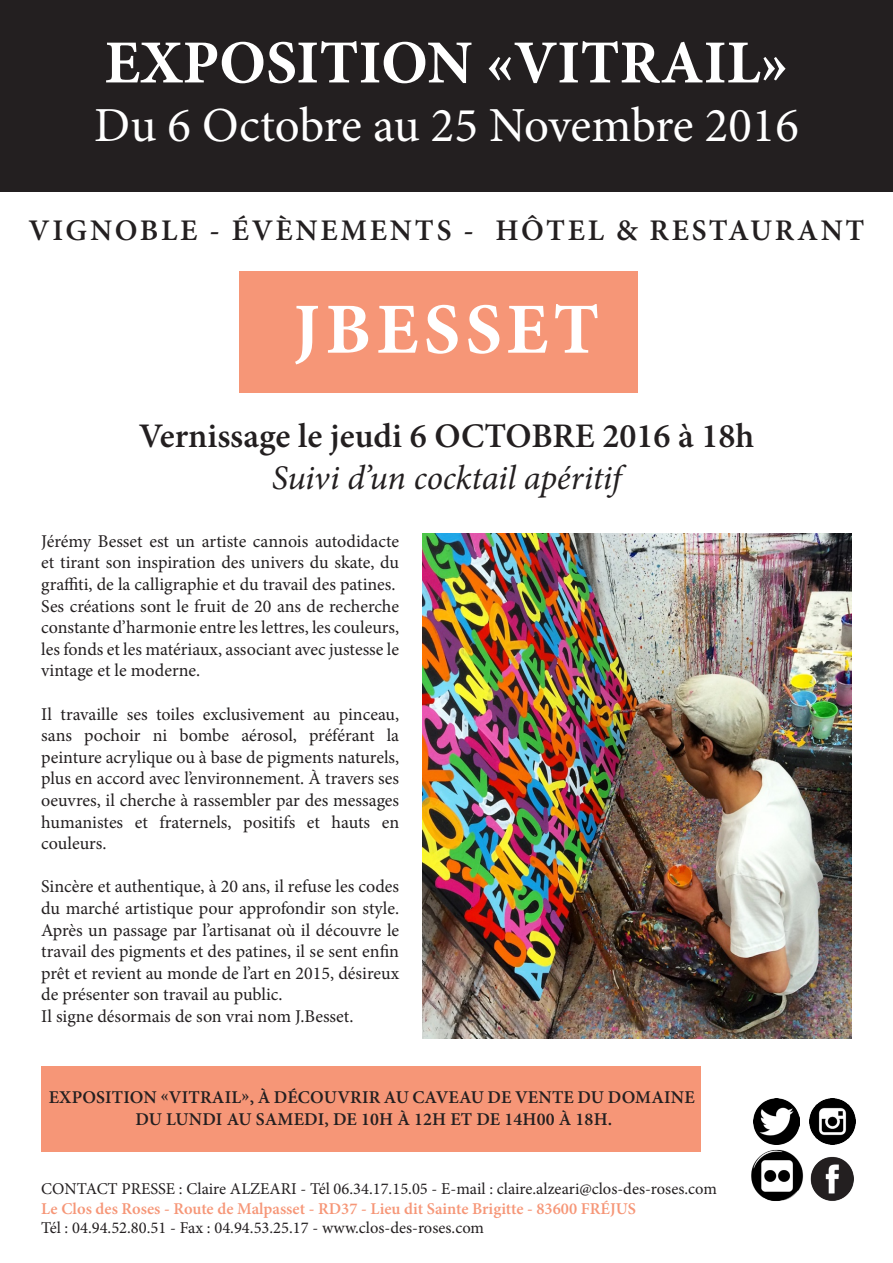
<style>
.page{position:relative;width:893px;height:1263px;background:#fff}
.page>*{position:absolute;margin:0;border:0;box-sizing:border-box;transform-origin:0 0}
.t1{font:700 72px "Minion Pro";letter-spacing:.075em;color:#fff}
.t2{font:700 61.2px "Minion Pro";color:#fff}
.t3{font:48.9px "Minion Pro";letter-spacing:-.005em;color:#fff}
.t4{font:600 34.5px "Minion Pro";color:#231f20}
.t5{font:italic 34.5px "Minion Pro";letter-spacing:-.01em;color:#231f20}
.t6{font:600 30px "Minion Pro";letter-spacing:.09em;color:#231f20}
.t7{font:18px/21.6px "Minion Pro";color:#231f20;text-align:justify}
.t8{font:600 18px "Minion Pro";letter-spacing:.01em;color:#231f20}
.t9{font:16.5px "Minion Pro";color:#231f20}
.t10{font:600 16.5px "Minion Pro";color:#f69677}
</style>
<div class="page">
<div style="left:239px;top:271px;width:399px;height:121px;background:#f69677"></div>
<div style="left:41px;top:1066px;width:659px;height:85px;background:#f69677"></div>
<div style="left:0;top:0;width:893px;height:192px;background:#231f20"></div>
<img style="left:422px;top:534px;width:430px;height:504px">
<img style="left:810px;top:1156px;width:44px;height:45px">
<img style="left:751px;top:1149px;width:53px;height:52px">
<img style="left:809px;top:1098px;width:46px;height:46px">
<img style="left:754px;top:1098px;width:46px;height:46px">
<p class="t2" style="left:105px;top:20px;width:685px">EXPOSITION «VITRAIL»</p>
<p class="t3" style="left:94px;top:93px;width:706px">Du 6 Octobre au 25 Novembre 2016</p>
<p class="t6" style="left:28px;top:210px;width:838px">VIGNOBLE - ÉVÈNEMENTS - HÔTEL &amp; RESTAURANT</p>
<p class="t1" style="left:294px;top:279px;width:307px">JBESSET</p>
<p class="t4" style="left:139px;top:412px;width:617px">Vernissage le jeudi 6 OCTOBRE 2016 à 18h</p>
<p class="t5" style="left:272px;top:454px;width:351px">Suivi d’un cocktail apéritif</p>
<p class="t7" style="left:41px;top:530px;width:359px">Jérémy Besset est un artiste cannois autodidacte et tirant son inspiration des univers du skate, du graffiti, de la calligraphie et du travail des patines.</p>
<p class="t7" style="left:41px;top:595px;width:359px">Ses créations sont le fruit de 20 ans de recherche constante d’harmonie entre les lettres, les couleurs, les fonds et les matériaux, associant avec justesse le vintage et le moderne.</p>
<p class="t7" style="left:41px;top:703px;width:359px">Il travaille ses toiles exclusivement au pinceau, sans pochoir ni bombe aérosol, préférant la peinture acrylique ou à base de pigments naturels, plus en accord avec l’environnement. À travers ses oeuvres, il cherche à rassembler par des messages humanistes et fraternels, positifs et hauts en couleurs.</p>
<p class="t7" style="left:41px;top:876px;width:359px">Sincère et authentique, à 20 ans, il refuse les codes du marché artistique pour approfondir son style.<br>Après un passage par l’artisanat où il découvre le travail des pigments et des patines, il se sent enfin prêt et revient au monde de l’art en 2015, désireux de présenter son travail au public.</p>
<p class="t7" style="left:41px;top:1005px;width:314px">Il signe désormais de son vrai nom J.Besset.</p>
<p class="t8" style="left:49px;top:1085px;width:648px">EXPOSITION «VITRAIL», À DÉCOUVRIR AU CAVEAU DE VENTE DU DOMAINE</p>
<p class="t8" style="left:135px;top:1106px;width:478px">DU LUNDI AU SAMEDI, DE 10H À 12H ET DE 14H00 À 18H.</p>
<p class="t9" style="left:41px;top:1177px;width:677px">CONTACT PRESSE : Claire ALZEARI - Tél 06.34.17.15.05 - E-mail : claire.alzeari@clos-des-roses.com</p>
<p class="t10" style="left:41px;top:1197px;width:596px">Le Clos des Roses - Route de Malpasset - RD37 - Lieu dit Sainte Brigitte - 83600 FRÉJUS</p>
<p class="t9" style="left:41px;top:1217px;width:444px">Tél : 04.94.52.80.51 - Fax : 04.94.53.25.17 - www.clos-des-roses.com</p>
</div>
